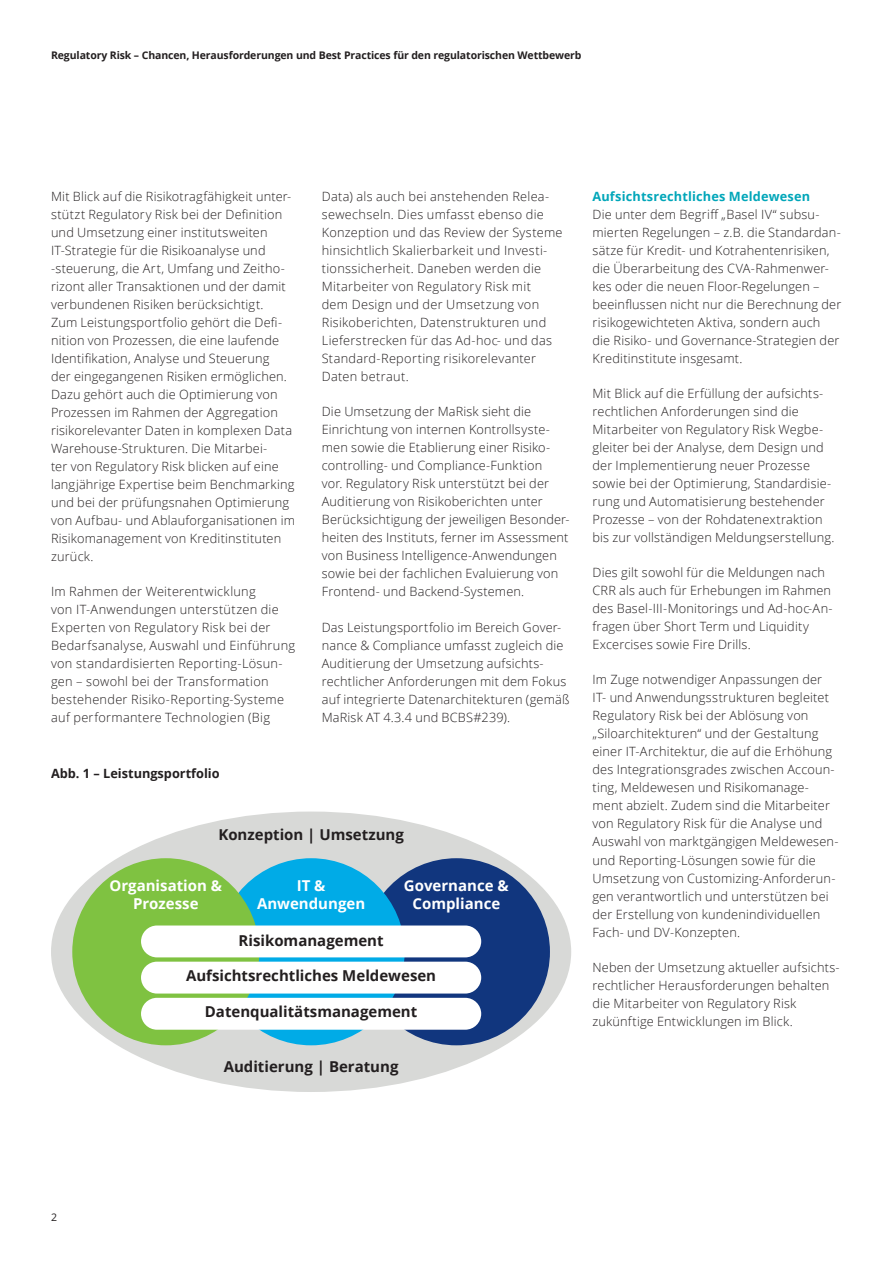
<style>
.page{position:relative;width:893px;height:1263px;background:#fff}
.page>*{position:absolute;margin:0;border:0;box-sizing:border-box;transform-origin:0 0}
.t1{font:700 15px "Open Sans";color:#231f20}
.t2{font:700 15px/18px "Open Sans";color:#fff;text-align:center}
.t3{font:300 12.75px/18px "Open Sans";letter-spacing:.015em;color:#231f20}
.t4{font:700 12.75px "Open Sans";letter-spacing:.015em;color:#00a6b9}
.t5{font:700 12.75px "Open Sans";color:#231f20}
.t6{font:700 10.5px "Open Sans";letter-spacing:-.01em;color:#231f20}
.t7{font:10.5px "Open Sans";color:#231f20}
</style>
<div class="page">
<div style="left:51px;top:811px;width:520px;height:281px;background:#d8d9d7;border-radius:50%"></div>
<div style="left:363px;top:858px;width:187px;height:187px;background:#11367e;border-radius:50%"></div>
<div style="left:218px;top:858px;width:187px;height:187px;background:#00abe7;border-radius:50%"></div>
<div style="left:72px;top:858px;width:187px;height:187px;background:#7fc241;border-radius:50%"></div>
<div style="left:141px;top:925px;width:340px;height:32px;background:#fff;border-radius:16px"></div>
<div style="left:141px;top:962px;width:340px;height:31px;background:#fff;border-radius:16px"></div>
<div style="left:141px;top:998px;width:340px;height:32px;background:#fff;border-radius:16px"></div>
<p class="t6" style="left:51px;top:48px;width:532px">Regulatory Risk – Chancen, Herausforderungen und Best Practices für den regulatorischen Wettbewerb</p>
<p class="t3" style="left:51px;top:187px;width:245px">Mit Blick auf die Risikotragfähigkeit unter&shy;stützt Regulatory Risk bei der Definition und Umsetzung einer institutsweiten IT-Strategie für die Risikoanalyse und -steuerung, die Art, Umfang und Zeitho&shy;rizont aller Transaktionen und der damit verbundenen Risiken berücksichtigt.<br>Zum Leistungsportfolio gehört die Defi&shy;nition von Prozessen, die eine laufende Identifikation, Analyse und Steuerung<br>der eingegangenen Risiken ermöglichen.<br>Dazu gehört auch die Optimierung von Prozessen im Rahmen der Aggregation risikorelevanter Daten in komplexen Data Warehouse-Strukturen. Die Mitarbei-<br>ter von Regulatory Risk blicken auf eine langjährige Expertise beim Benchmarking und bei der prüfungsnahen Optimierung von Aufbau- und Ablauforganisationen im Risikomanagement von Kreditinstituten zurück.</p>
<p class="t3" style="left:51px;top:582px;width:246px">Im Rahmen der Weiterentwicklung<br>von IT-Anwendungen unterstützen die Experten von Regulatory Risk bei der Bedarfsanalyse, Auswahl und Einführung von standardisierten Reporting-Lösun&shy;gen – sowohl bei der Transformation bestehender Risiko-Reporting-Systeme auf performantere Technologien (Big</p>
<p class="t5" style="left:51px;top:764px;width:170px">Abb. 1 – Leistungsportfolio</p>
<p class="t3" style="left:322px;top:187px;width:242px">Data) als auch bei anstehenden Relea&shy;sewechseln. Dies umfasst ebenso die Konzeption und das Review der Systeme hinsichtlich Skalierbarkeit und Investi&shy;tionssicherheit. Daneben werden die Mitarbeiter von Regulatory Risk mit<br>dem Design und der Umsetzung von Risikoberichten, Datenstrukturen und Lieferstrecken für das Ad-hoc- und das Standard-Reporting risikorelevanter Daten betraut.</p>
<p class="t3" style="left:322px;top:402px;width:249px">Die Umsetzung der MaRisk sieht die Einrichtung von internen Kontrollsyste&shy;men sowie die Etablierung einer Risiko&shy;controlling- und Compliance-Funktion<br>vor. Regulatory Risk unterstützt bei der Auditierung von Risikoberichten unter Berücksichtigung der jeweiligen Besonder&shy;heiten des Instituts, ferner im Assessment von Business Intelligence-Anwendungen sowie bei der fachlichen Evaluierung von Frontend- und Backend-Systemen.</p>
<p class="t3" style="left:322px;top:618px;width:249px">Das Leistungsportfolio im Bereich Gover&shy;nance &amp; Compliance umfasst zugleich die Auditierung der Umsetzung aufsichts&shy;rechtlicher Anforderungen mit dem Fokus auf integrierte Datenarchitekturen (gemäß MaRisk AT 4.3.4 und BCBS#239).</p>
<p class="t1" style="left:218px;top:824px;width:187px">Konzeption | Umsetzung</p>
<p class="t2" style="left:110px;top:876px;width:114px">Organisation &amp;<br>Prozesse</p>
<p class="t2" style="left:257px;top:876px;width:110px">IT &amp;<br>Anwendungen</p>
<p class="t2" style="left:404px;top:876px;width:106px">Governance &amp;<br>Compliance</p>
<p class="t1" style="left:239px;top:929px;width:147px">Risikomanagement</p>
<p class="t1" style="left:186px;top:965px;width:252px">Aufsichtsrechtliches Meldewesen</p>
<p class="t1" style="left:205px;top:1001px;width:214px">Datenqualitätsmanagement</p>
<p class="t1" style="left:224px;top:1056px;width:176px">Auditierung | Beratung</p>
<p class="t4" style="left:592px;top:188px;width:219px">Aufsichtsrechtliches Meldewesen</p>
<p class="t3" style="left:592px;top:205px;width:250px">Die unter dem Begriff „Basel IV“ subsu&shy;mierten Regelungen – z.B. die Standardan&shy;sätze für Kredit- und Kotrahentenrisiken, die Überarbeitung des CVA-Rahmenwer&shy;kes oder die neuen Floor-Regelungen – beeinflussen nicht nur die Berechnung der risikogewichteten Aktiva, sondern auch die Risiko- und Governance-Strategien der Kreditinstitute insgesamt.</p>
<p class="t3" style="left:592px;top:384px;width:243px">Mit Blick auf die Erfüllung der aufsichts&shy;rechtlichen Anforderungen sind die Mitarbeiter von Regulatory Risk Wegbe&shy;gleiter bei der Analyse, dem Design und der Implementierung neuer Prozesse sowie bei der Optimierung, Standardisie&shy;rung und Automatisierung bestehender Prozesse – von der Rohdatenextraktion bis zur vollständigen Meldungserstellung.</p>
<p class="t3" style="left:592px;top:563px;width:242px">Dies gilt sowohl für die Meldungen nach CRR als auch für Erhebungen im Rahmen des Basel-III-Monitorings und Ad-hoc-An&shy;fragen über Short Term und Liquidity Excercises sowie Fire Drills.</p>
<p class="t3" style="left:592px;top:670px;width:246px">Im Zuge notwendiger Anpassungen der IT- und Anwendungsstrukturen begleitet Regulatory Risk bei der Ablösung von „Siloarchitekturen“ und der Gestaltung einer IT-Architektur, die auf die Erhöhung des Integrationsgrades zwischen Accoun&shy;ting, Meldewesen und Risikomanage&shy;ment abzielt. Zudem sind die Mitarbeiter von Regulatory Risk für die Analyse und Auswahl von marktgängigen Meldewesen&shy;und Reporting-Lösungen sowie für die Umsetzung von Customizing-Anforderun&shy;gen verantwortlich und unterstützen bei der Erstellung von kundenindividuellen Fach- und DV-Konzepten.</p>
<p class="t3" style="left:592px;top:957px;width:249px">Neben der Umsetzung aktueller aufsichts&shy;rechtlicher Herausforderungen behalten die Mitarbeiter von Regulatory Risk zukünftige Entwicklungen im Blick.</p>
<p class="t7" style="left:51px;top:1210px;width:8px">2</p>
</div>
